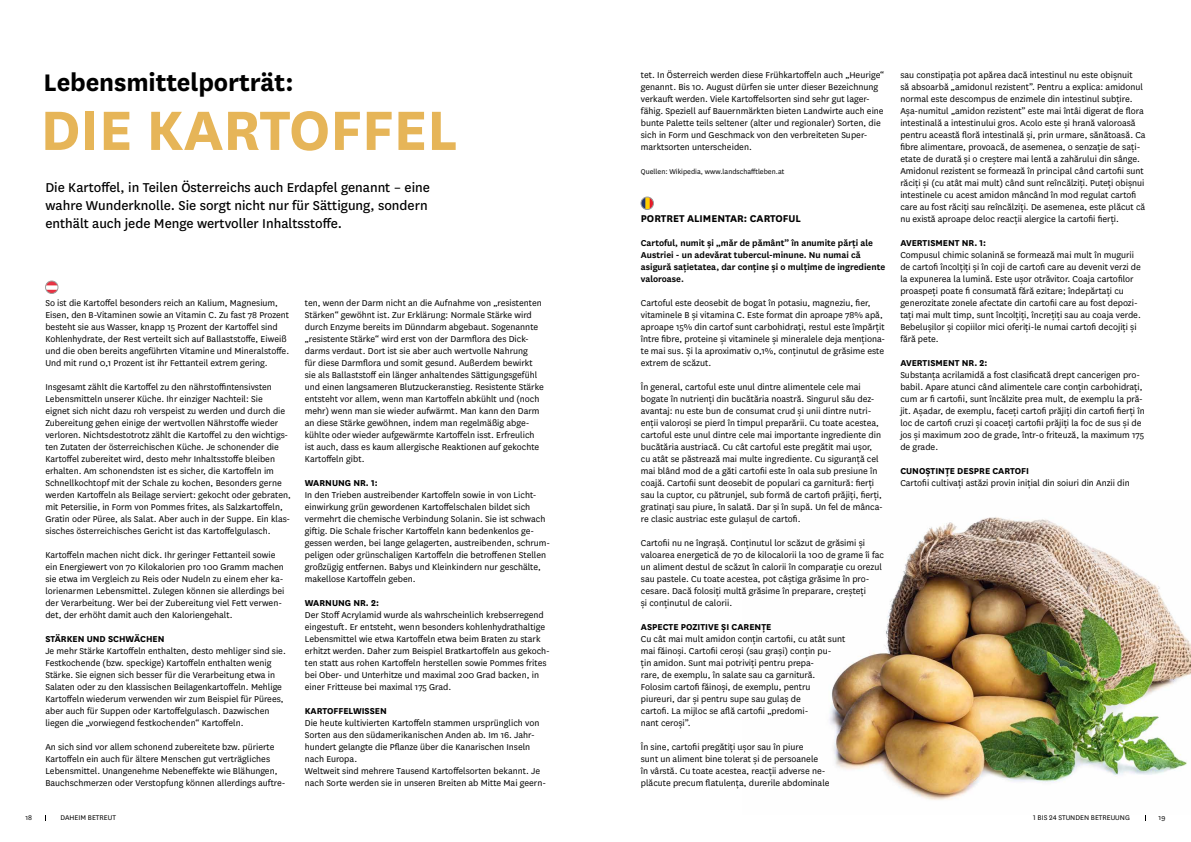
<style>
.page{position:relative;width:1191px;height:842px;background:#fff}
.page>*{position:absolute;margin:0;border:0;box-sizing:border-box;transform-origin:0 0}
.t1{font:700 64.7px "National";letter-spacing:-.005em;color:#e6b558}
.t2{font:700 28px "National";letter-spacing:-.005em;color:#000}
.t3{font:15px/18px "National";color:#000}
.t4{font:700 11.5px "National";color:#000}
.t5{font:10px/12px "National";color:#000}
.t6{font:600 10px/12px "National";color:#000}
.t7{font:700 10px "National";color:#000}
.t8{font:8px "National";color:#000}
</style>
<div class="page">
<img style="left:829px;top:517px;width:362px;height:283px">
<svg style="left:47px;top:281px;width:11px;height:11px"></svg>
<div style="left:45px;top:281px;width:13px;height:13px;border:1px solid #9d9d9c;border-radius:50%"></div>
<svg style="left:641px;top:197px;width:12px;height:12px"></svg>
<div style="left:641px;top:197px;width:12px;height:13px;border:1px solid #9d9d9c;border-radius:50%"></div>
<h2 class="t2" style="left:44px;top:63px;width:251px">Lebensmittelporträt:</h2>
<h1 class="t1" style="left:40px;top:84px;width:418px">DIE KARTOFFEL</h1>
<h3 class="t3" style="left:45px;top:177px;width:386px">Die Kartoffel, in Teilen Österreichs auch Erdapfel genannt – eine wahre Wunderknolle. Sie sorgt nicht nur für Sättigung, sondern enthält auch jede Menge wertvoller Inhaltsstoffe.</h3>
<p class="t5" style="left:45px;top:296px;width:245px">So ist die Kartoffel besonders reich an Kalium, Magnesium, Eisen, den B-Vitaminen sowie an Vitamin C. Zu fast 78 Prozent besteht sie aus Wasser, knapp 15 Prozent der Kartoffel sind Kohlenhydrate, der Rest verteilt sich auf Ballaststoffe, Eiweiß und die oben bereits angeführten Vitamine und Mineralstoffe.<br>Und mit rund 0,1 Prozent ist ihr Fettanteil extrem gering.</p>
<p class="t5" style="left:45px;top:380px;width:247px">Insgesamt zählt die Kartoffel zu den nährstoffintensivsten Lebensmitteln unserer Küche. Ihr einziger Nachteil: Sie<br>eignet sich nicht dazu roh verspeist zu werden und durch die Zubereitung gehen einige der wertvollen Nährstoffe wieder verloren. Nichtsdestotrotz zählt die Kartoffel zu den wichtigs&shy;ten Zutaten der österreichischen Küche. Je schonender die Kartoffel zubereitet wird, desto mehr Inhaltsstoffe bleiben erhalten. Am schonendsten ist es sicher, die Kartoffeln im Schnellkochtopf mit der Schale zu kochen, Besonders gerne werden Kartoffeln als Beilage serviert: gekocht oder gebraten, mit Petersilie, in Form von Pommes frites, als Salzkartoffeln, Gratin oder Püree, als Salat. Aber auch in der Suppe. Ein klas&shy;sisches österreichisches Gericht ist das Kartoffelgulasch.</p>
<p class="t5" style="left:45px;top:548px;width:241px">Kartoffeln machen nicht dick. Ihr geringer Fettanteil sowie ein Energiewert von 70 Kilokalorien pro 100 Gramm machen sie etwa im Vergleich zu Reis oder Nudeln zu einem eher ka&shy;lorienarmen Lebensmittel. Zulegen können sie allerdings bei der Verarbeitung. Wer bei der Zubereitung viel Fett verwen&shy;det, der erhöht damit auch den Kaloriengehalt.</p>
<p class="t7" style="left:45px;top:631px;width:121px">STÄRKEN UND SCHWÄCHEN</p>
<p class="t5" style="left:45px;top:644px;width:242px">Je mehr Stärke Kartoffeln enthalten, desto mehliger sind sie.<br>Festkochende (bzw. speckige) Kartoffeln enthalten wenig Stärke. Sie eignen sich besser für die Verarbeitung etwa in Salaten oder zu den klassischen Beilagenkartoffeln. Mehlige Kartoffeln wiederum verwenden wir zum Beispiel für Pürees, aber auch für Suppen oder Kartoffelgulasch. Dazwischen liegen die „vorwiegend festkochenden“ Kartoffeln.</p>
<p class="t5" style="left:45px;top:740px;width:242px">An sich sind vor allem schonend zubereitete bzw. pürierte Kartoffeln ein auch für ältere Menschen gut verträgliches Lebensmittel. Unangenehme Nebeneffekte wie Blähungen, Bauchschmerzen oder Verstopfung können allerdings auftre-</p>
<p class="t5" style="left:305px;top:296px;width:240px">ten, wenn der Darm nicht an die Aufnahme von „resistenten Stärken“ gewöhnt ist. Zur Erklärung: Normale Stärke wird durch Enzyme bereits im Dünndarm abgebaut. Sogenannte „resistente Stärke“ wird erst von der Darmflora des Dick&shy;darms verdaut. Dort ist sie aber auch wertvolle Nahrung<br>für diese Darmflora und somit gesund. Außerdem bewirkt sie als Ballaststoff ein länger anhaltendes Sättigungsgefühl und einen langsameren Blutzuckeranstieg. Resistente Stärke entsteht vor allem, wenn man Kartoffeln abkühlt und (noch mehr) wenn man sie wieder aufwärmt. Man kann den Darm an diese Stärke gewöhnen, indem man regelmäßig abge&shy;kühlte oder wieder aufgewärmte Kartoffeln isst. Erfreulich ist auch, dass es kaum allergische Reaktionen auf gekochte Kartoffeln gibt.</p>
<p class="t7" style="left:305px;top:475px;width:74px">WARNUNG NR. 1:</p>
<p class="t5" style="left:305px;top:488px;width:247px">In den Trieben austreibender Kartoffeln sowie in von Licht&shy;einwirkung grün gewordenen Kartoffelschalen bildet sich vermehrt die chemische Verbindung Solanin. Sie ist schwach giftig. Die Schale frischer Kartoffeln kann bedenkenlos ge&shy;gessen werden, bei lange gelagerten, austreibenden, schrum&shy;peligen oder grünschaligen Kartoffeln die betroffenen Stellen großzügig entfernen. Babys und Kleinkindern nur geschälte, makellose Kartoffeln geben.</p>
<p class="t7" style="left:305px;top:595px;width:76px">WARNUNG NR. 2:</p>
<p class="t5" style="left:305px;top:608px;width:247px">Der Stoff Acrylamid wurde als wahrscheinlich krebserregend eingestuft. Er entsteht, wenn besonders kohlenhydrathaltige Lebensmittel wie etwa Kartoffeln etwa beim Braten zu stark erhitzt werden. Daher zum Beispiel Bratkartoffeln aus gekoch&shy;ten statt aus rohen Kartoffeln herstellen sowie Pommes frites bei Ober- und Unterhitze und maximal 200 Grad backen, in einer Fritteuse bei maximal 175 Grad.</p>
<p class="t7" style="left:305px;top:703px;width:84px">KARTOFFELWISSEN</p>
<p class="t5" style="left:305px;top:716px;width:243px">Die heute kultivierten Kartoffeln stammen ursprünglich von Sorten aus den südamerikanischen Anden ab. Im 16. Jahr&shy;hundert gelangte die Pflanze über die Kanarischen Inseln nach Europa.<br>Weltweit sind mehrere Tausend Kartoffelsorten bekannt. Je nach Sorte werden sie in unseren Breiten ab Mitte Mai geern-</p>
<p class="t5" style="left:641px;top:68px;width:245px">tet. In Österreich werden diese Frühkartoffeln auch „Heurige“ genannt. Bis 10. August dürfen sie unter dieser Bezeichnung verkauft werden. Viele Kartoffelsorten sind sehr gut lager&shy;fähig. Speziell auf Bauernmärkten bieten Landwirte auch eine bunte Palette teils seltener (alter und regionaler) Sorten, die sich in Form und Geschmack von den verbreiteten Super&shy;marktsorten unterscheiden.</p>
<p class="t8" style="left:641px;top:166px;width:145px">Quellen: Wikipedia, www.landschafftleben.at</p>
<p class="t4" style="left:641px;top:210px;width:162px">PORTRET ALIMENTAR: CARTOFUL</p>
<p class="t6" style="left:641px;top:236px;width:246px">Cartoful, numit și „măr de pământ” în anumite părţi ale Austriei - un adevărat tubercul-minune. Nu numai că asigură saţietatea, dar conţine și o mulţime de ingrediente valoroase.</p>
<p class="t5" style="left:641px;top:296px;width:246px">Cartoful este deosebit de bogat în potasiu, magneziu, fier, vitaminele B și vitamina C. Este format din aproape 78% apă, aproape 15% din cartof sunt carbohidraţi, restul este împărţit între fibre, proteine și vitaminele și mineralele deja menţiona&shy;te mai sus. Și la aproximativ 0,1%, conţinutul de grăsime este extrem de scăzut.</p>
<p class="t5" style="left:641px;top:380px;width:243px">În general, cartoful este unul dintre alimentele cele mai bogate în nutrienţi din bucătăria noastră. Singurul său dez&shy;avantaj: nu este bun de consumat crud și unii dintre nutri&shy;enţii valoroși se pierd în timpul preparării. Cu toate acestea, cartoful este unul dintre cele mai importante ingrediente din bucătăria austriacă. Cu cât cartoful este pregătit mai ușor, cu atât se păstrează mai multe ingrediente. Cu siguranţă cel mai blând mod de a găti cartofii este în oala sub presiune în coajă. Cartofii sunt deosebit de populari ca garnitură: fierţi sau la cuptor, cu pătrunjel, sub formă de cartofi prăjiţi, fierţi, gratinaţi sau piure, în salată. Dar și în supă. Un fel de mânca&shy;re clasic austriac este gulașul de cartofi.</p>
<p class="t5" style="left:641px;top:536px;width:245px">Cartofii nu ne îngrașă. Conţinutul lor scăzut de grăsimi și valoarea energetică de 70 de kilocalorii la 100 de grame îi fac un aliment destul de scăzut în calorii în comparaţie cu orezul sau pastele. Cu toate acestea, pot câștiga grăsime în pro&shy;cesare. Dacă folosiţi multă grăsime în preparare, creșteţi<br>și conţinutul de calorii.</p>
<p class="t7" style="left:641px;top:619px;width:132px">ASPECTE POZITIVE ȘI CARENŢE</p>
<p class="t5" style="left:641px;top:632px;width:206px">Cu cât mai mult amidon conţin cartofii, cu atât sunt mai făinoși. Cartofii ceroși (sau grași) conţin pu-<br>ţin amidon. Sunt mai potriviţi pentru prepa-<br>rare, de exemplu, în salate sau ca garnitură.<br>Folosim cartofi făinoși, de exemplu, pentru piureuri, dar și pentru supe sau gulaș de<br>cartofi. La mijloc se află cartofii „predomi-<br>nant ceroși”.</p>
<p class="t5" style="left:641px;top:740px;width:190px">În sine, cartofii pregătiţi ușor sau în piure<br>sunt un aliment bine tolerat și de persoanele<br>în vârstă. Cu toate acestea, reacţii adverse ne&shy;plăcute precum flatulenţa, durerile abdominale</p>
<p class="t5" style="left:900px;top:68px;width:247px">sau constipaţia pot apărea dacă intestinul nu este obișnuit<br>să absoarbă „amidonul rezistent”. Pentru a explica: amidonul normal este descompus de enzimele din intestinul subţire.<br>Așa-numitul „amidon rezistent” este mai întâi digerat de flora intestinală a intestinului gros. Acolo este și hrană valoroasă pentru această floră intestinală și, prin urmare, sănătoasă. Ca fibre alimentare, provoacă, de asemenea, o senzaţie de saţi&shy;etate de durată și o creștere mai lentă a zahărului din sânge.<br>Amidonul rezistent se formează în principal când cartofii sunt răciţi și (cu atât mai mult) când sunt reîncălziţi. Puteţi obișnui intestinele cu acest amidon mâncând în mod regulat cartofi care au fost răciţi sau reîncălziţi. De asemenea, este plăcut că nu există aproape deloc reacţii alergice la cartofii fierţi.</p>
<p class="t7" style="left:900px;top:235px;width:87px">AVERTISMENT NR. 1:</p>
<p class="t5" style="left:900px;top:248px;width:242px">Compusul chimic solanină se formează mai mult în mugurii de cartofi încolţiţi și în coji de cartofi care au devenit verzi de la expunerea la lumină. Este ușor otrăvitor. Coaja cartofilor proaspeţi poate fi consumată fără ezitare; îndepărtaţi cu generozitate zonele afectate din cartofii care au fost depozi&shy;taţi mai mult timp, sunt încolţiţi, încreţiţi sau au coaja verde.<br>Bebelușilor și copiilor mici oferiţi-le numai cartofi decojiţi și fără pete.</p>
<p class="t7" style="left:900px;top:355px;width:89px">AVERTISMENT NR. 2:</p>
<p class="t5" style="left:900px;top:368px;width:246px">Substanţa acrilamidă a fost clasificată drept cancerigen pro&shy;babil. Apare atunci când alimentele care conţin carbohidraţi, cum ar fi cartofii, sunt încălzite prea mult, de exemplu la pră&shy;jit. Așadar, de exemplu, faceţi cartofi prăjiţi din cartofi fierţi în loc de cartofi cruzi și coaceţi cartofii prăjiţi la foc de sus și de jos și maximum 200 de grade, într-o friteuză, la maximum 175 de grade.</p>
<p class="t7" style="left:900px;top:463px;width:130px">CUNOȘTINŢE DESPRE CARTOFI</p>
<p class="t5" style="left:900px;top:476px;width:231px">Cartofii cultivaţi astăzi provin iniţial din soiuri din Anzii din</p>
<p class="t8" style="left:26px;top:813px;width:8px">18</p>
<p class="t8" style="left:61px;top:813px;width:57px">DAHEIM BETREUT</p>
<p class="t8" style="left:1033px;top:813px;width:98px">1 BIS 24 STUNDEN BETREUUNG</p>
<p class="t8" style="left:1158px;top:813px;width:8px">19</p>
</div>
